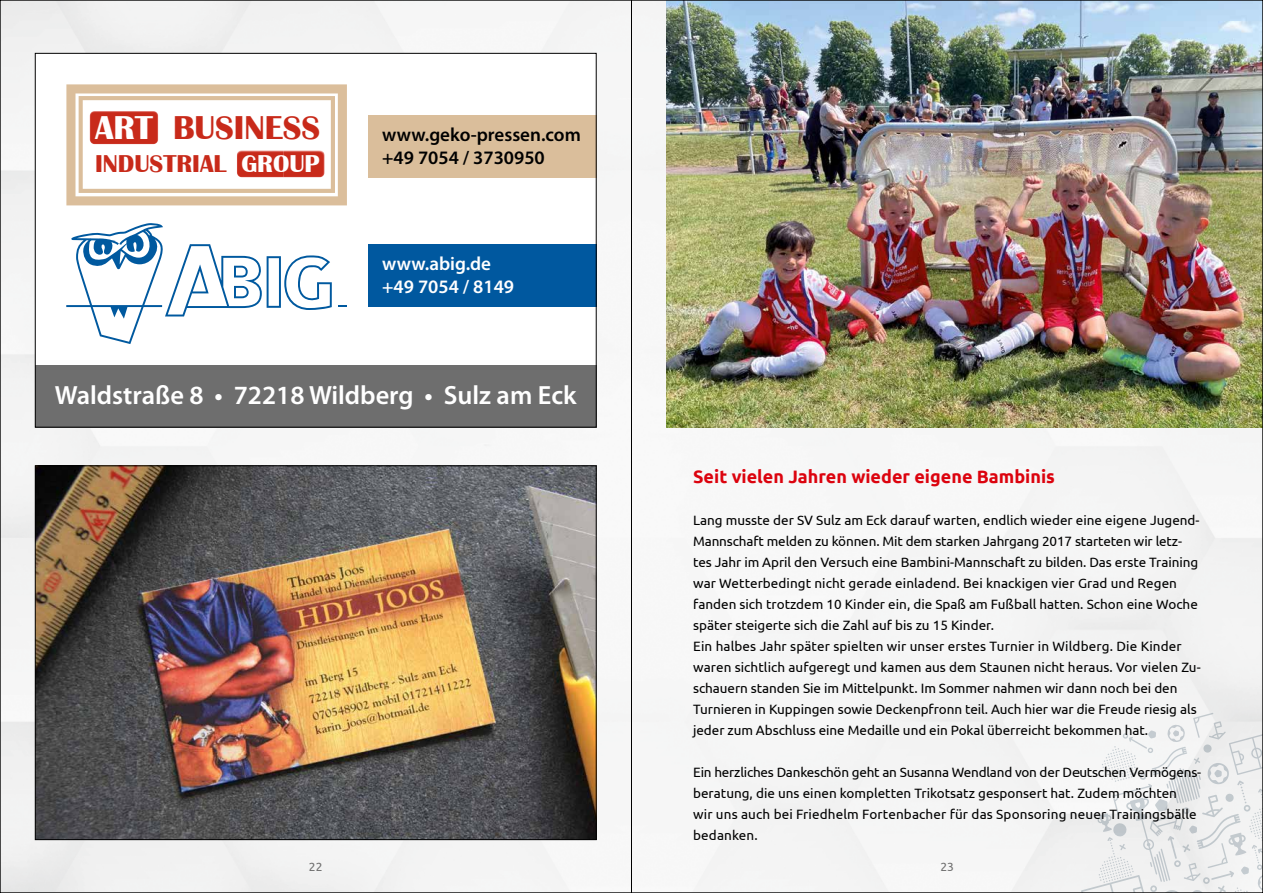
<style>
.page{position:relative;width:1263px;height:893px;background:#fff}
.page>*{position:absolute;margin:0;border:0;box-sizing:border-box;transform-origin:0 0}
.t1{font:700 34.05px "Britannic";color:#c82a1a}
.t2{font:600 26.4px "Myriad Pro";color:#fff}
.t3{font:700 25.05px "Britannic";color:#c82a1a}
.t4{font:600 19.05px/23px "Myriad Pro";color:#000}
.t5{font:600 19.05px/23px "Myriad Pro";color:#fff}
.t6{font:700 18px "Ubuntu";color:#dc030e}
.t7{font:13.5px/21px "Ubuntu";color:#000}
.t8{font:12px "Ubuntu";color:#6e6e6e}
.s1{color:#fff}
</style>
<div class="page">
<div style="left:2px;top:2px;width:1259px;height:889px;background:#f5f5f5"></div>
<img style="left:37px;top:468px;width:557px;height:370px">
<div style="left:35px;top:53px;width:561px;height:374px;background:#fff"></div>
<div style="left:35px;top:365px;width:561px;height:62px;background:#6e6e6e"></div>
<div style="left:368px;top:116px;width:228px;height:62px;background:#dabe9b"></div>
<div style="left:368px;top:244px;width:228px;height:63px;background:#00589f"></div>
<svg style="left:66px;top:84px;width:281px;height:121px"></svg>
<svg style="left:66px;top:223px;width:266px;height:121px"></svg>
<svg style="left:339px;top:305px;width:8px;height:2px"></svg>
<img style="left:666px;top:2px;width:595px;height:425px">
<svg style="left:1078px;top:713px;width:183px;height:178px"></svg>
<hr style="left:631px;top:0;width:1px;height:893px;background:#000">
<h1 class="t1" style="left:95px;top:108px;width:227px"><span class="s1">ART</span> BUSINESS</h1>
<h3 class="t3" style="left:95px;top:150px;width:226px">INDUSTRIAL <span class="s1">GROUP</span></h3>
<h3 class="t4" style="left:382px;top:123px;width:200px">www.geko-pressen.com +49 7054 / 3730950</h3>
<h3 class="t5" style="left:382px;top:251px;width:133px">www.abig.de +49 7054 / 8149</h3>
<h2 class="t2" style="left:55px;top:378px;width:523px">Waldstraße 8 • 72218 Wildberg • Sulz am Eck</h2>
<h3 class="t6" style="left:693px;top:465px;width:363px">Seit vielen Jahren wieder eigene Bambinis</h3>
<p class="t7" style="left:693px;top:509px;width:509px">Lang musste der SV Sulz am Eck darauf warten, endlich wieder eine eigene Jugend-Mannschaft melden zu können. Mit dem starken Jahrgang 2017 starteten wir letz&shy;tes Jahr im April den Versuch eine Bambini-Mannschaft zu bilden. Das erste Training war Wetterbedingt nicht gerade einladend. Bei knackigen vier Grad und Regen fanden sich trotzdem 10 Kinder ein, die Spaß am Fußball hatten. Schon eine Woche später steigerte sich die Zahl auf bis zu 15 Kinder.<br>Ein halbes Jahr später spielten wir unser erstes Turnier in Wildberg. Die Kinder waren sichtlich aufgeregt und kamen aus dem Staunen nicht heraus. Vor vielen Zu&shy;schauern standen Sie im Mittelpunkt. Im Sommer nahmen wir dann noch bei den Turnieren in Kuppingen sowie Deckenpfronn teil. Auch hier war die Freude riesig als jeder zum Abschluss eine Medaille und ein Pokal überreicht bekommen hat.</p>
<p class="t7" style="left:693px;top:761px;width:510px">Ein herzliches Dankeschön geht an Susanna Wendland von der Deutschen Vermögens&shy;beratung, die uns einen kompletten Trikotsatz gesponsert hat. Zudem möchten<br>wir uns auch bei Friedhelm Fortenbacher für das Sponsoring neuer Trainingsbälle bedanken.</p>
<p class="t8" style="left:309px;top:859px;width:15px">22</p>
<p class="t8" style="left:940px;top:859px;width:15px">23</p>
</div>
